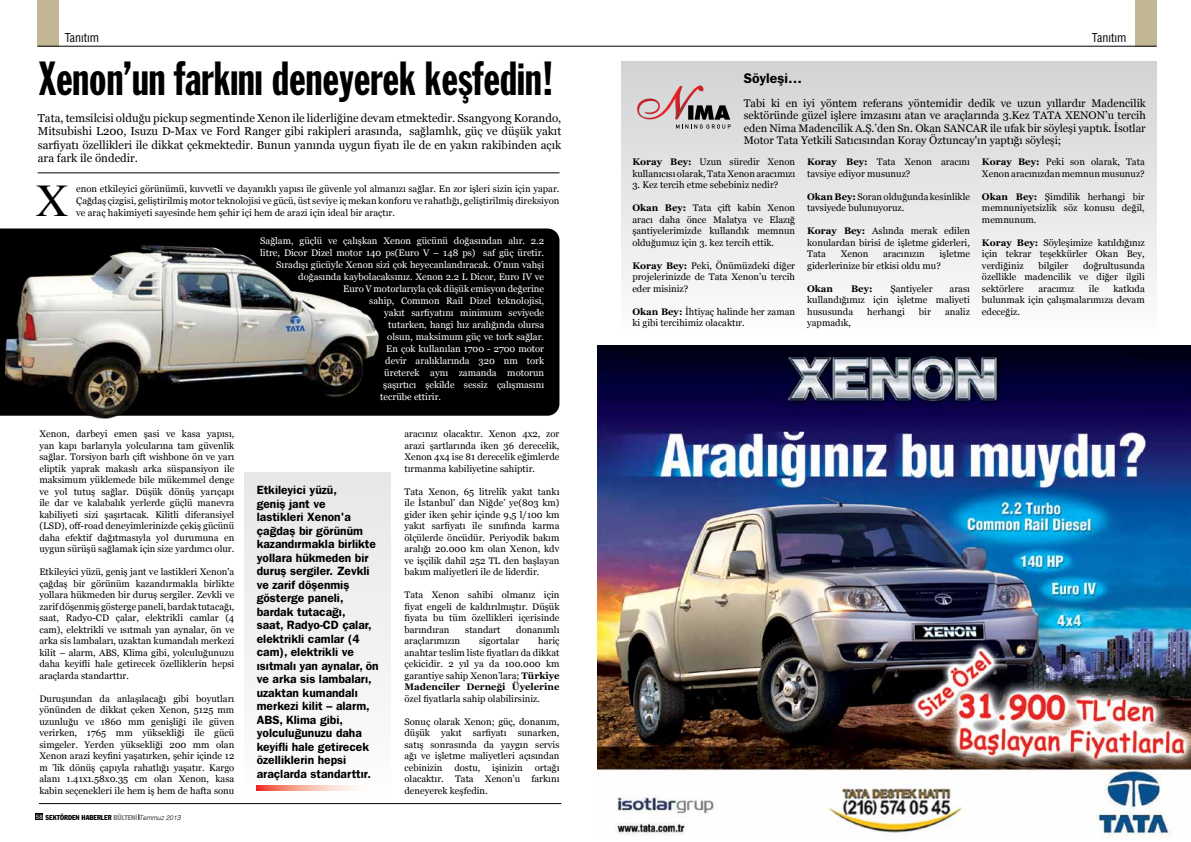
<style>
.page{position:relative;width:1191px;height:842px;background:#fff}
.page>*{position:absolute;margin:0;border:0;box-sizing:border-box;transform-origin:0 0}
.t1{font:47.1px "Franklin Gothic Std Extra Cond";color:#000}
.t2{font:45.3px "Times";color:#000}
.t3{font:600 14px "ITC Franklin Gothic Std";color:#000}
.t4{font:600 12px/13.5px "ITC Franklin Gothic Std";color:#000}
.t5{font:12px "Helvetica Cond Normal Tr";color:#000}
.t6{font:11.5px/13.5px "Georgia";color:#000;text-align:justify}
.t7{font:11px/12.5px "Georgia";color:#000;text-align:justify}
.t8{font:9.5px/11.5px "Georgia";color:#000;text-align:justify}
.t9{font:9.5px "Georgia";color:#fff}
.t10{font:700 9.5px "Georgia";color:#000}
.t11{font:condensed 7px "Franklin Gothic Std";color:#000}
.s1{font-weight:700}
.s2{font-family:"Helvetica Normal Tr";font-stretch:normal;font-size:6px;color:#fff}
.s3{color:#808285}
.s4{font-size:6.5px;color:#808285}
.s5{font-family:"Helvetica T Light";font-style:italic;font-stretch:normal;font-size:6.5px}
.s6{font-family:"Helvetica T Light";font-style:italic;font-stretch:normal}
</style>
<div class="page">
<div style="left:35px;top:813px;width:8px;height:7px;background:#000"></div>
<div style="left:622px;top:61px;width:534px;height:274px;background:linear-gradient(to bottom,#d1d3d4,#fcfcfd)"></div>
<hr style="left:39px;top:803px;width:522px;height:1px;background:#000">
<div style="left:38px;top:0;width:21px;height:46px;background:#c3b695"></div>
<div style="left:1135px;top:0;width:21px;height:46px;background:#c3b695"></div>
<img style="left:597px;top:346px;width:594px;height:492px">
<hr style="left:38px;top:46px;width:1118px;height:1px;background:#000">
<svg style="left:637px;top:80px;width:93px;height:49px;background:#beafb1"></svg>
<div style="left:245px;top:473px;width:146px;height:328px;background:#f1f1f2"></div>
<div style="left:0;top:228px;width:559px;height:188px;background:#000"></div>
<hr style="left:38px;top:173px;width:521px;height:1px;background:#000">
<img style="left:1px;top:240px;width:383px;height:178px">
<svg style="left:257px;top:785px;width:117px;height:5px"></svg>
<p class="t5" style="left:65px;top:30px;width:36px">Tanıtım</p>
<p class="t5" style="left:1091px;top:30px;width:36px">Tanıtım</p>
<h3 class="t3" style="left:743px;top:70px;width:60px">Söyleşi…</h3>
<p class="t7" style="left:743px;top:96px;width:403px">Tabi ki en iyi yöntem referans yöntemidir dedik ve uzun yıllardır Madencilik sektöründe güzel işlere imzasını atan ve araçlarında 3.Kez TATA XENON’u tercih eden Nima Madencilik A.Ş.’den Sn. Okan SANCAR ile ufak bir söyleşi yaptık. İsotlar Motor Tata Yetkili Satıcısından Koray Öztuncay'ın yaptığı söyleşi;</p>
<h1 class="t1" style="left:39px;top:53px;width:516px">Xenon’un farkını deneyerek keşfedin!</h1>
<p class="t6" style="left:38px;top:111px;width:525px">Tata, temsilcisi olduğu pickup segmentinde Xenon ile liderliğine devam etmektedir. Ssangyong Korando, Mitsubishi L200, Isuzu D-Max ve Ford Ranger gibi rakipleri arasında, sağlamlık, güç ve düşük yakıt sarfiyatı özellikleri ile dikkat çekmektedir. Bunun yanında uygun fiyatı ile de en yakın rakibinden açık ara fark ile öndedir.</p>
<p class="t8" style="left:632px;top:156px;width:164px"><span class="s1">Koray Bey:</span> Uzun süredir Xenon kullanıcısı olarak, Tata Xenon aracımızı</p>
<p class="t8" style="left:632px;top:179px;width:148px">3. Kez tercih etme sebebiniz nedir?</p>
<p class="t8" style="left:632px;top:202px;width:164px"><span class="s1">Okan Bey:</span> Tata çift kabin Xenon aracı daha önce Malatya ve Elazığ şantiyelerimizde kullandık memnun olduğumuz için 3. kez tercih ettik.</p>
<p class="t8" style="left:632px;top:260px;width:164px"><span class="s1">Koray Bey:</span> Peki, Önümüzdeki diğer projelerinizde de Tata Xenon’u tercih eder misiniz?</p>
<p class="t8" style="left:632px;top:306px;width:164px"><span class="s1">Okan Bey:</span> İhtiyaç halinde her zaman ki gibi tercihimiz olacaktır.</p>
<p class="t8" style="left:982px;top:156px;width:164px"><span class="s1">Koray Bey:</span> Peki son olarak, Tata<br>Xenon aracınızdan memnun musunuz?</p>
<p class="t8" style="left:982px;top:191px;width:164px"><span class="s1">Okan Bey:</span> Şimdilik herhangi bir memnuniyetsizlik söz konusu değil, memnunum.</p>
<p class="t8" style="left:982px;top:237px;width:164px"><span class="s1">Koray Bey:</span> Söyleşimize katıldığınız için tekrar teşekkürler Okan Bey, verdiğiniz</p>
<p class="t8" style="left:807px;top:156px;width:164px"><span class="s1">Koray Bey:</span> Tata Xenon aracını tavsiye ediyor musunuz?</p>
<p class="t8" style="left:807px;top:191px;width:164px"><span class="s1">Okan Bey:</span> Soran olduğunda kesinlikle tavsiyede bulunuyoruz.</p>
<p class="t8" style="left:807px;top:225px;width:164px"><span class="s1">Koray Bey:</span> Aslında merak edilen konulardan birisi de işletme giderleri, Tata</p>
<p class="t8" style="left:76px;top:182px;width:485px;line-height:12px">enon etkileyici görünümü, kuvvetli ve dayanıklı yapısı ile güvenle yol almanızı sağlar. En zor işleri sizin için yapar.<br>Çağdaş çizgisi, geliştirilmiş motor teknolojisi ve gücü, üst seviye iç mekan konforu ve rahatlığı, geliştirilmiş direksiyon ve araç hakimiyeti sayesinde hem şehir içi hem de arazi için ideal bir araçtır.</p>
<h2 class="t2" style="left:36px;top:172px;width:34px">X</h2>
<p class="t9" style="left:260px;top:236px;width:285px">Sağlam, güçlü ve çalışkan Xenon gücünü doğasından alır. 2.2</p>
<p class="t9" style="left:260px;top:248px;width:285px">litre, Dicor Dizel motor 140 ps(Euro V – 148 ps) saf güç üretir.</p>
<p class="t9" style="left:276px;top:260px;width:269px">Sıradışı gücüyle Xenon sizi çok heyecanlandıracak. O'nun vahşi</p>
<p class="t9" style="left:298px;top:272px;width:247px">doğasında kaybolacaksınız. Xenon 2.2 L Dicor, Euro IV ve</p>
<p class="t9" style="left:343px;top:284px;width:202px">Euro V motorlarıyla çok düşük emisyon değerine</p>
<p class="t9" style="left:369px;top:296px;width:176px">sahip, Common Rail Dizel teknolojisi,</p>
<p class="t9" style="left:384px;top:308px;width:161px">yakıt sarfiyatını minimum seviyede</p>
<p class="t9" style="left:388px;top:320px;width:157px">tutarken, hangi hız aralığında olursa</p>
<p class="t9" style="left:387px;top:332px;width:158px">olsun, maksimum güç ve tork sağlar.</p>
<p class="t9" style="left:386px;top:344px;width:159px">En çok kullanılan 1700 - 2700 motor</p>
<p class="t9" style="left:385px;top:356px;width:160px">devir aralıklarında 320 nm tork</p>
<p class="t9" style="left:384px;top:368px;width:161px">üreterek aynı zamanda motorun</p>
<p class="t9" style="left:383px;top:380px;width:162px">şaşırtıcı şekilde sessiz çalışmasını</p>
<p class="t9" style="left:380px;top:392px;width:62px">tecrübe ettirir.</p>
<p class="t8" style="left:807px;top:248px;width:164px;text-indent:132px">işletme giderlerinize bir etkisi oldu mu?</p>
<p class="t10" style="left:807px;top:283px;width:28px">Okan</p>
<p class="t10" style="left:851px;top:283px;width:23px">Bey:</p>
<p class="t8" style="left:890px;top:283px;width:44px">Şantiyeler</p>
<p class="t8" style="left:840px;top:248px;width:29px">Xenon</p>
<p class="t8" style="left:883px;top:248px;width:43px">aracınızın</p>
<p class="t8" style="left:982px;top:260px;width:164px;text-indent:101px">doğrultusunda özellikle madencilik ve diğer ilgili sektörlere</p>
<p class="t8" style="left:1038px;top:260px;width:31px">bilgiler</p>
<p class="t8" style="left:982px;top:283px;width:164px;text-indent:131px">katkıda bulunmak için çalışmalarımıza devam edeceğiz.</p>
<p class="t8" style="left:1038px;top:283px;width:37px">aracımız</p>
<p class="t8" style="left:1088px;top:283px;width:12px">ile</p>
<p class="t8" style="left:807px;top:283px;width:164px;text-indent:142px">arası kullandığımız için işletme maliyeti hususunda</p>
<p class="t8" style="left:867px;top:306px;width:39px">herhangi</p>
<p class="t8" style="left:919px;top:306px;width:13px">bir</p>
<p class="t8" style="left:945px;top:306px;width:26px">analiz</p>
<p class="t8" style="left:807px;top:317px;width:45px">yapmadık,</p>
<p class="t8" style="left:39px;top:428px;width:196px">Xenon, darbeyi emen şasi ve kasa yapısı, yan kapı barlarıyla yolcularına tam güvenlik sağlar. Torsiyon barlı çift wishbone ön ve yarı eliptik yaprak makaslı arka süspansiyon ile maksimum yüklemede bile mükemmel denge ve yol tutuş sağlar. Düşük dönüş yarıçapı ile dar ve kalabalık yerlerde güçlü manevra kabiliyeti sizi şaşırtacak. Kilitli diferansiyel (LSD), off-road deneyimlerinizde çekiş gücünü daha efektif dağıtmasıyla yol durumuna en uygun sürüşü sağlamak için size yardımcı olur.</p>
<p class="t8" style="left:39px;top:566px;width:196px">Etkileyici yüzü, geniş jant ve lastikleri Xenon'a çağdaş bir görünüm kazandırmakla birlikte yollara hükmeden bir duruş sergiler. Zevkli ve zarif döşenmiş gösterge paneli, bardak tutacağı, saat, Radyo-CD çalar, elektrikli camlar (4 cam), elektrikli ve ısıtmalı yan aynalar, ön ve arka sis lambaları, uzaktan kumandalı merkezi kilit – alarm, ABS, Klima gibi, yolculuğunuzu daha keyifli hale getirecek özelliklerin hepsi araçlarda standarttır.</p>
<p class="t8" style="left:39px;top:692px;width:196px">Duruşundan da anlaşılacağı gibi boyutları yönünden de dikkat çeken Xenon, 5125 mm uzunluğu ve 1860 mm genişliği ile güven verirken, 1765 mm yüksekliği ile gücü simgeler. Yerden yüksekliği 200 mm olan Xenon arazi keyfini yaşatırken, şehir içinde 12 m ’lik dönüş çapıyla rahatlığı yaşatır. Kargo alanı 1.41x1.58x0.35 cm olan Xenon, kasa kabin seçenekleri ile hem iş hem de hafta sonu</p>
<p class="t11" style="left:36px;top:813px;width:146px"><span class="s2">58</span> SEKTÖRDEN HABERLER <span class="s3">BÜLTEN</span><span class="s4">İ</span> <span class="s5">Temmuz 201</span><span class="s6">3</span></p>
<p class="t4" style="left:257px;top:483px;width:123px">Etkileyici yüzü,<br>geniş jant ve<br>lastikleri Xenon'a çağdaş bir görünüm kazandırmakla birlikte yollara hükmeden bir duruş sergiler. Zevkli ve zarif döşenmiş gösterge paneli, bardak tutacağı,<br>saat, Radyo-CD çalar, elektrikli camlar (4 cam), elektrikli ve ısıtmalı yan aynalar, ön ve arka sis lambaları, uzaktan kumandalı merkezi kilit – alarm,<br>ABS, Klima gibi, yolculuğunuzu daha keyifli hale getirecek özelliklerin hepsi araçlarda standarttır.</p>
<p class="t8" style="left:404px;top:428px;width:156px">aracınız olacaktır. Xenon 4x2, zor arazi şartlarında iken 36 derecelik, Xenon 4x4 ise 81 derecelik eğimlerde tırmanma kabiliyetine sahiptir.</p>
<p class="t8" style="left:404px;top:485px;width:156px">Tata Xenon, 65 litrelik yakıt tankı ile İstanbul’ dan Niğde’ ye(803 km) gider iken şehir içinde 9,5 l/100 km yakıt sarfiyatı ile sınıfında karma ölçülerde öncüdür. Periyodik bakım aralığı 20.000 km olan Xenon, kdv ve işçilik dahil 252 TL den başlayan bakım maliyetleri ile de liderdir.</p>
<p class="t8" style="left:404px;top:589px;width:156px">Tata Xenon sahibi olmanız için fiyat engeli de kaldırılmıştır. Düşük fiyata bu tüm özellikleri içerisinde barındıran</p>
<p class="t8" style="left:465px;top:623px;width:37px">standart</p>
<p class="t8" style="left:516px;top:623px;width:45px">donanımlı</p>
<p class="t8" style="left:404px;top:635px;width:156px;text-indent:134px">hariç anahtar teslim liste fiyatları da dikkat çekicidir. 2 yıl ya da 100.000 km garantiye sahip Xenon’lara; <span class="s1">Türkiye Madenciler Derneği Üyelerine</span></p>
<p class="t8" style="left:404px;top:692px;width:137px">özel fiyatlarla sahip olabilirsiniz.</p>
<p class="t8" style="left:404px;top:715px;width:156px">Sonuç olarak Xenon; güç, donanım, düşük yakıt sarfiyatı sunarken, satış sonrasında da yaygın servis ağı ve işletme maliyetleri açısından cebinizin dostu, işinizin ortağı olacaktır. Tata Xenon’u farkını deneyerek keşfedin.</p>
<p class="t8" style="left:404px;top:635px;width:57px">araçlarımızın</p>
<p class="t8" style="left:479px;top:635px;width:42px">sigortalar</p>
</div>
